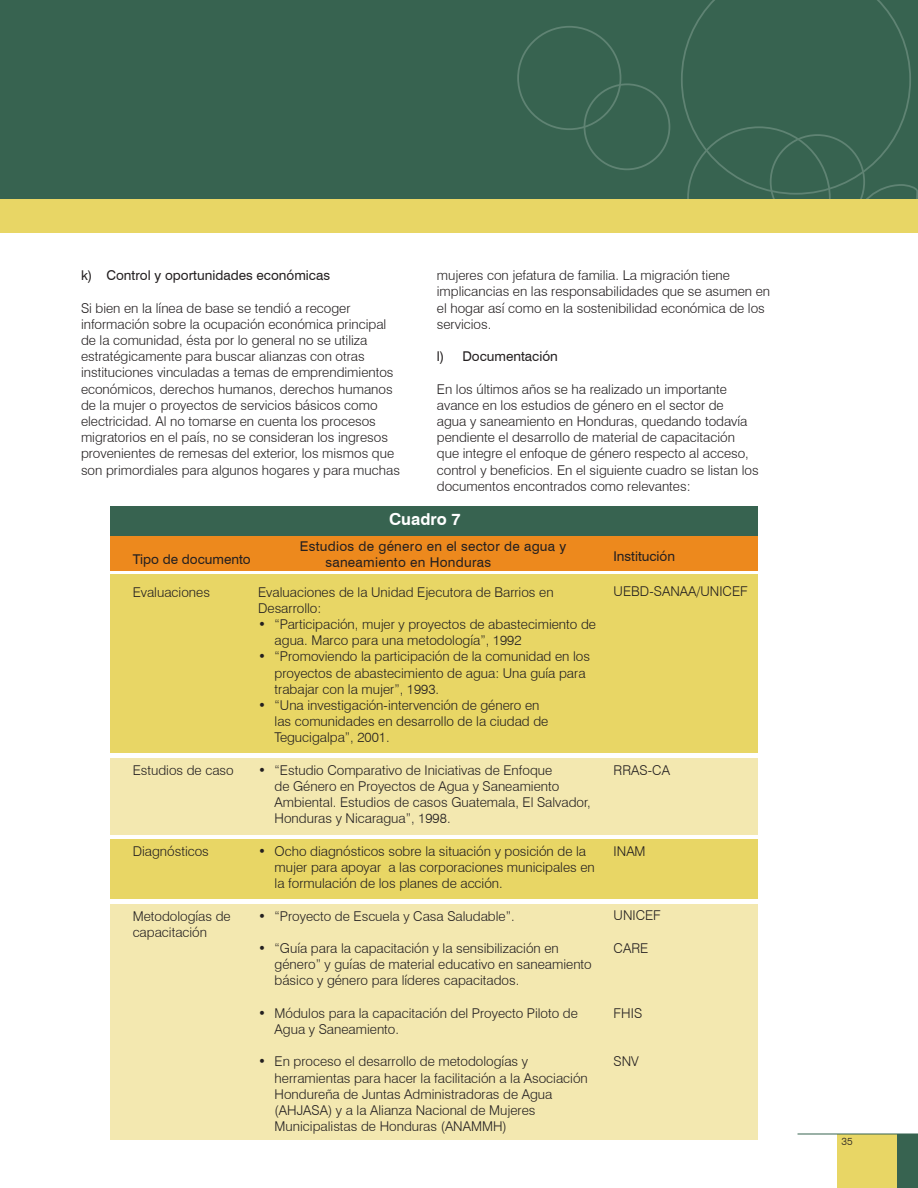
<style>
.page{position:relative;width:918px;height:1188px;background:#fff}
.page>*{position:absolute;margin:0;border:0;box-sizing:border-box;transform-origin:0 0}
.t1{font:700 16.5px "Swiss 721 BT";color:#fff}
.t2{font:300 13.5px/16.2px "Swiss 721 BT";color:#231f20}
.t3{font:13.5px "Swiss 721 BT";color:#231f20}
.t4{font:13.5px/16.2px "Swiss 721 BT";letter-spacing:.02em;color:#231f20}
.t5{font:300 10.5px "Swiss 721 BT";color:#231f20}
</style>
<div class="page">
<div style="left:0;top:0;width:918px;height:202px;background:#376350"></div>
<div style="left:517px;top:26px;width:104px;height:104px;border:2px solid #5f8373;border-radius:50%"></div>
<div style="left:584px;top:83px;width:86px;height:87px;border:2px solid #5f8373;border-radius:50%"></div>
<svg style="left:681px;top:0;width:230px;height:189px"></svg>
<svg style="left:686px;top:126px;width:146px;height:74px"></svg>
<svg style="left:850px;top:183px;width:68px;height:17px"></svg>
<div style="left:837px;top:1134px;width:60px;height:54px;background:#e8d665"></div>
<div style="left:897px;top:1134px;width:21px;height:54px;background:#376350"></div>
<hr style="left:798px;top:1134px;width:120px;height:1px;background:#376350">
<div style="left:0;top:200px;width:918px;height:33px;background:#e8d665"></div>
<div style="left:110px;top:904px;width:647px;height:235px;background:#f3e8b0"></div>
<div style="left:110px;top:506px;width:647px;height:30px;background:#376350"></div>
<div style="left:110px;top:536px;width:647px;height:35px;background:#ed891d"></div>
<div style="left:110px;top:839px;width:647px;height:60px;background:#e8d665"></div>
<div style="left:110px;top:758px;width:647px;height:77px;background:#f3e8b0"></div>
<div style="left:110px;top:574px;width:647px;height:178px;background:#e8d665"></div>
<p class="t3" style="left:81px;top:267px;width:251px">k) Control y oportunidades económicas</p>
<p class="t2" style="left:81px;top:300px;width:320px">Si bien en la línea de base se tendió a recoger información sobre la ocupación económica principal de la comunidad, ésta por lo general no se utiliza estratégicamente para buscar alianzas con otras instituciones vinculadas a temas de emprendimientos económicos, derechos humanos, derechos humanos de la mujer o proyectos de servicios básicos como electricidad. Al no tomarse en cuenta los procesos migratorios en el país, no se consideran los ingresos provenientes de remesas del exterior, los mismos que son primordiales para algunos hogares y para muchas</p>
<p class="t2" style="left:437px;top:267px;width:335px">mujeres con jefatura de familia. La migración tiene implicancias en las responsabilidades que se asumen en el hogar así como en la sostenibilidad económica de los servicios.</p>
<p class="t3" style="left:437px;top:348px;width:123px">l) Documentación</p>
<p class="t2" style="left:437px;top:381px;width:323px">En los últimos años se ha realizado un importante avance en los estudios de género en el sector de<br>agua y saneamiento en Honduras, quedando todavía pendiente el desarrollo de material de capacitación que integre el enfoque de género respecto al acceso, control y beneficios. En el siguiente cuadro se listan los documentos encontrados como relevantes:</p>
<p class="t1" style="left:389px;top:509px;width:73px">Cuadro 7</p>
<p class="t3" style="left:133px;top:551px;width:120px">Tipo de documento</p>
<p class="t2" style="left:133px;top:584px;width:79px">Evaluaciones</p>
<p class="t2" style="left:133px;top:762px;width:103px">Estudios de caso</p>
<p class="t2" style="left:133px;top:843px;width:78px">Diagnósticos</p>
<p class="t2" style="left:133px;top:908px;width:100px">Metodologías de capacitación</p>
<p class="t4" style="left:325px;top:538px;width:242px;text-indent:-26px">Estudios de género en el sector de agua y saneamiento en Honduras</p>
<p class="t3" style="left:613px;top:548px;width:63px">Institución</p>
<p class="t2" style="left:258px;top:584px;width:297px">Evaluaciones de la Unidad Ejecutora de Barrios en<br>Desarrollo:</p>
<p class="t2" style="left:275px;top:616px;width:323px;text-indent:-16px">• “Participación, mujer y proyectos de abastecimiento de agua. Marco para una metodología”, 1992</p>
<p class="t2" style="left:275px;top:648px;width:317px;text-indent:-16px">• “Promoviendo la participación de la comunidad en los proyectos de abastecimiento de agua: Una guía para trabajar con la mujer”, 1993.</p>
<p class="t2" style="left:275px;top:697px;width:275px;text-indent:-16px">• “Una investigación-intervención de género en las comunidades en desarrollo de la ciudad de<br>Tegucigalpa”, 2001.</p>
<p class="t2" style="left:275px;top:762px;width:318px;text-indent:-16px">• “Estudio Comparativo de Iniciativas de Enfoque<br>de Género en Proyectos de Agua y Saneamiento Ambiental. Estudios de casos Guatemala, El Salvador, Honduras y Nicaragua”, 1998.</p>
<p class="t2" style="left:275px;top:843px;width:322px;text-indent:-16px">• Ocho diagnósticos sobre la situación y posición de la mujer para apoyar a las corporaciones municipales en la formulación de los planes de acción.</p>
<p class="t2" style="left:258px;top:908px;width:258px">• “Proyecto de Escuela y Casa Saludable”.</p>
<p class="t2" style="left:275px;top:940px;width:319px;text-indent:-16px">• “Guía para la capacitación y la sensibilización en género” y guías de material educativo en saneamiento básico y género para líderes capacitados.</p>
<p class="t2" style="left:275px;top:1005px;width:305px;text-indent:-16px">• Módulos para la capacitación del Proyecto Piloto de<br>Agua y Saneamiento.</p>
<p class="t2" style="left:275px;top:1053px;width:315px;text-indent:-16px">• En proceso el desarrollo de metodologías y herramientas para hacer la facilitación a la Asociación Hondureña de Juntas Administradoras de Agua (AHJASA) y a la Alianza Nacional de Mujeres Municipalistas de Honduras (ANAMMH)</p>
<p class="t2" style="left:614px;top:583px;width:136px">UEBD-SANAA/UNICEF</p>
<p class="t2" style="left:614px;top:762px;width:58px">RRAS-CA</p>
<p class="t2" style="left:614px;top:843px;width:34px">INAM</p>
<p class="t2" style="left:614px;top:907px;width:49px">UNICEF</p>
<p class="t2" style="left:614px;top:940px;width:36px">CARE</p>
<p class="t2" style="left:614px;top:1005px;width:30px">FHIS</p>
<p class="t2" style="left:614px;top:1053px;width:27px">SNV</p>
<p class="t5" style="left:842px;top:1135px;width:13px">35</p>
</div>
